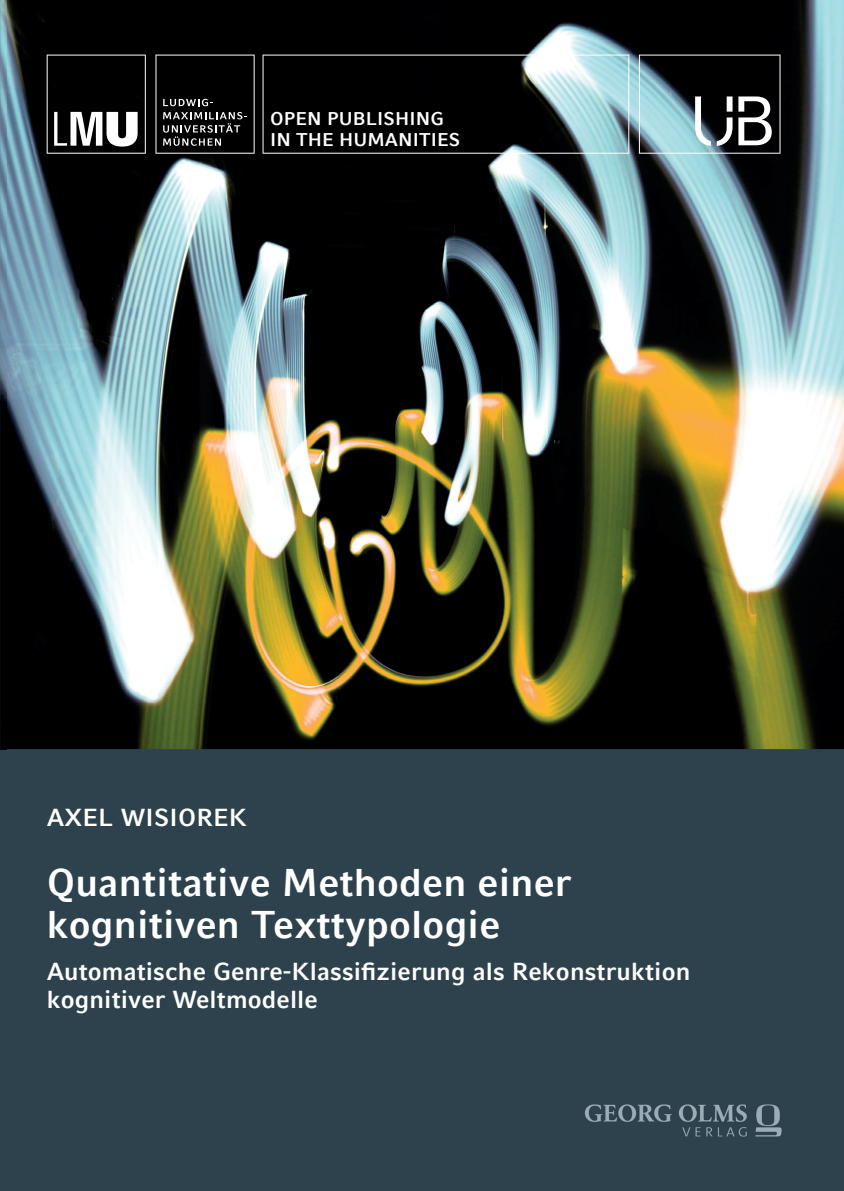
<style>
.page{position:relative;width:844px;height:1191px;background:#fff}
.page>*{position:absolute;margin:0;border:0;box-sizing:border-box;transform-origin:0 0}
.t1{font:700 38.5px/42px "LMU Compatil Fact";letter-spacing:.005em;color:#fff}
.t2{font:700 24.5px/28px "LMU Compatil Fact";letter-spacing:.005em;color:#fff}
.t3{font:700 18.38px/21px "LMU Compatil Fact";letter-spacing:.005em;color:#fff}
</style>
<div class="page">
<div style="left:0;top:749px;width:843px;height:442px;background:#2d424d"></div>
<img style="left:585px;top:1104px;width:197px;height:33px">
<img style="left:6px;top:0;width:837px;height:749px">
<img style="left:0;top:0;width:6px;height:749px">
<svg style="left:262px;top:55px;width:367px;height:99px;background:#2c3436"></svg>
<svg style="left:47px;top:55px;width:99px;height:99px;background:#343434"></svg>
<svg style="left:155px;top:55px;width:99px;height:99px;background:#1b1b1b"></svg>
<svg style="left:638px;top:55px;width:142px;height:99px;background:#4b595e"></svg>
<p class="t3" style="left:270px;top:108px;width:191px">OPEN PUBLISHING<br>IN THE HUMANITIES</p>
<p class="t2" style="left:47px;top:803px;width:202px">AXEL WISIOREK</p>
<h1 class="t1" style="left:47px;top:861px;width:526px">Quantitative Methoden einer kognitiven Texttypologie</h1>
<p class="t2" style="left:47px;top:957px;width:645px">Automatische Genre-Klassifizierung als Rekonstruktion kognitiver Weltmodelle</p>
</div>
